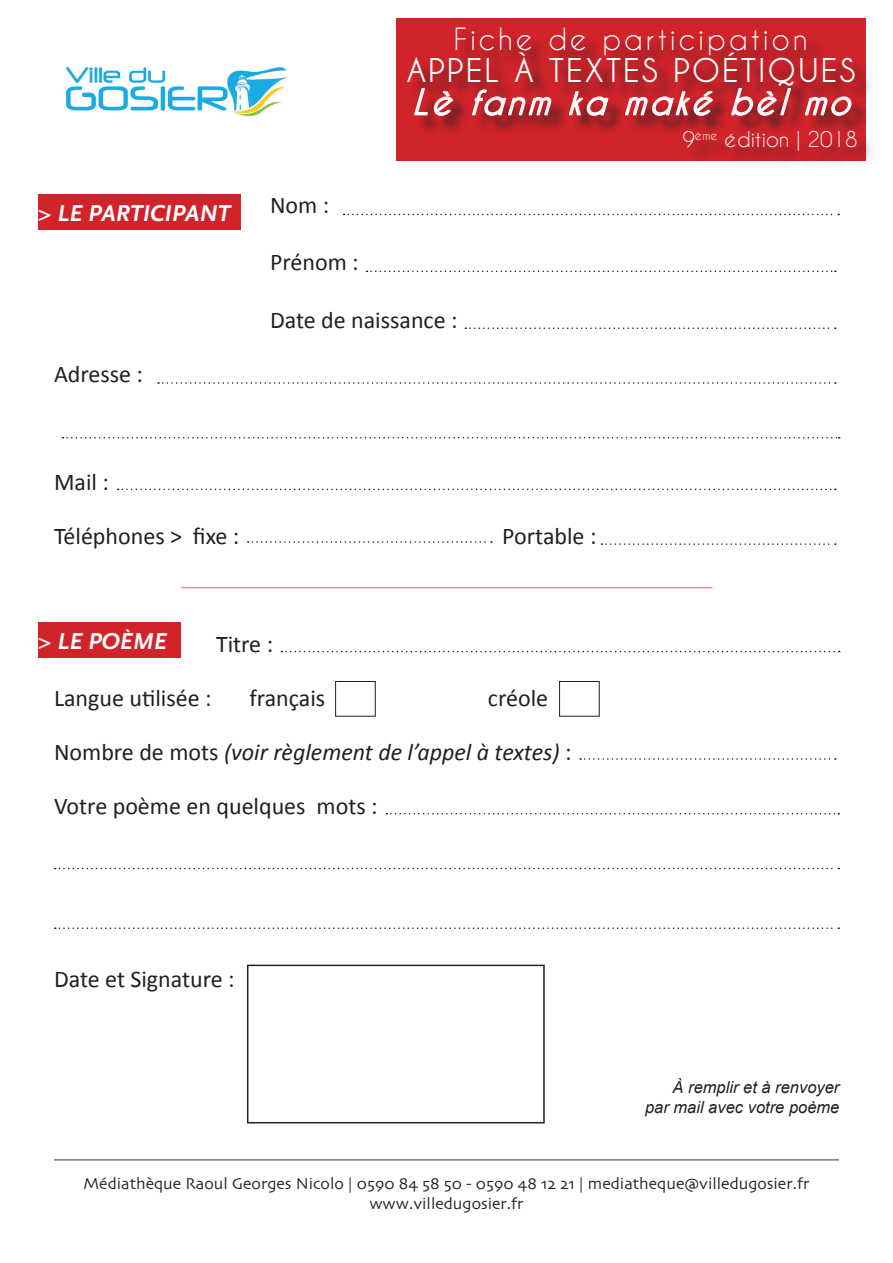
<style>
.page{position:relative;width:893px;height:1263px;background:#fff}
.page>*{position:absolute;margin:0;border:0;box-sizing:border-box;transform-origin:0 0}
.t1{font:italic 700 35.4px "Caviar Dreams";color:#fff}
.t2{font:700 32.4px "Caviar Dreams";letter-spacing:.06em;color:#fff}
.t3{font:28.65px "Caviar Dreams";letter-spacing:.1em;color:#fff}
.t4{font:24px "Calibri";color:#231f20}
.t5{font:italic 24px "Calibri";color:#231f20}
.t6{font:italic 700 24px "Scala Sans Pro";color:#fff}
.t7{font:20.55px "Caviar Dreams";color:#fff}
.t8{font:16.5px/19.8px "Skia";color:#231f20;text-align:center}
.t9{font:italic 16.5px/19.8px "Arial";color:#231f20;text-align:right}
.s1{font-style:normal}
</style>
<div class="page">
<img style="left:65px;top:66px;width:222px;height:51px">
<div style="left:335px;top:681px;width:41px;height:35px;border:1px solid #231f20"></div>
<div style="left:559px;top:681px;width:41px;height:35px;border:1px solid #231f20"></div>
<hr style="left:54px;top:1159px;width:785px;height:1px;background:#231f20">
<svg style="left:344px;top:214px;width:495px;height:1px"></svg>
<svg style="left:366px;top:271px;width:470px;height:1px"></svg>
<svg style="left:465px;top:327px;width:371px;height:2px"></svg>
<svg style="left:248px;top:541px;width:244px;height:2px"></svg>
<svg style="left:601px;top:543px;width:235px;height:2px"></svg>
<svg style="left:580px;top:758px;width:256px;height:2px"></svg>
<svg style="left:281px;top:651px;width:559px;height:1px"></svg>
<svg style="left:386px;top:813px;width:453px;height:1px"></svg>
<svg style="left:55px;top:868px;width:784px;height:1px"></svg>
<svg style="left:55px;top:927px;width:784px;height:2px"></svg>
<svg style="left:158px;top:382px;width:678px;height:2px"></svg>
<svg style="left:62px;top:437px;width:778px;height:1px"></svg>
<svg style="left:118px;top:489px;width:718px;height:1px"></svg>
<div style="left:396px;top:18px;width:469px;height:142px;background:#d1232a"></div>
<div style="left:411px;top:30px;width:464px;height:139px;background:#231f20;opacity:.75"></div>
<svg style="left:413px;top:87px;width:41px;height:29px"></svg>
<svg style="left:471px;top:89px;width:81px;height:27px"></svg>
<svg style="left:568px;top:91px;width:41px;height:25px"></svg>
<svg style="left:624px;top:90px;width:92px;height:26px"></svg>
<svg style="left:730px;top:87px;width:62px;height:29px"></svg>
<svg style="left:804px;top:96px;width:49px;height:20px"></svg>
<hr style="left:181px;top:587px;width:531px;height:1px;background:#d1232a">
<div style="left:247px;top:965px;width:298px;height:158px;border:2px solid #231f20"></div>
<div style="left:38px;top:195px;width:203px;height:35px;background:#d1232a"></div>
<div style="left:38px;top:622px;width:143px;height:36px;background:#d1232a"></div>
<p class="t6" style="left:38px;top:199px;width:194px">&gt; LE PARTICIPANT</p>
<p class="t4" style="left:54px;top:359px;width:91px">Adresse :</p>
<p class="t4" style="left:270px;top:189px;width:61px">Nom :</p>
<p class="t4" style="left:270px;top:247px;width:90px">Prénom :</p>
<p class="t3" style="left:454px;top:23px;width:355px">Fiche de participation</p>
<h2 class="t2" style="left:406px;top:52px;width:451px">APPEL À TEXTES POÉTIQUES</h2>
<h1 class="t1" style="left:412px;top:82px;width:450px">Lè fanm ka maké bèl mo</h1>
<p class="t7" style="left:682px;top:128px;width:177px">9<sup>ème</sup> édition | 2018</p>
<p class="t4" style="left:270px;top:305px;width:189px">Date de naissance :</p>
<p class="t4" style="left:54px;top:467px;width:56px">Mail :</p>
<p class="t4" style="left:54px;top:521px;width:187px">Téléphones &gt; fixe :</p>
<p class="t4" style="left:502px;top:521px;width:96px">Portable :</p>
<p class="t6" style="left:38px;top:627px;width:130px">&gt; LE POÈME</p>
<p class="t4" style="left:216px;top:629px;width:59px">Titre :</p>
<p class="t4" style="left:54px;top:683px;width:159px">Langue utilisée :</p>
<p class="t4" style="left:250px;top:683px;width:77px">français</p>
<p class="t4" style="left:488px;top:683px;width:62px">créole</p>
<p class="t5" style="left:54px;top:735px;width:519px"><span class="s1">Nombre de mots</span> (voir règlement de l’appel à textes) <span class="s1">:</span></p>
<p class="t4" style="left:54px;top:791px;width:325px">Votre poème en quelques mots :</p>
<p class="t4" style="left:54px;top:963px;width:182px">Date et Signature :</p>
<p class="t9" style="left:645px;top:1077px;width:196px">À remplir et à renvoyer par mail avec votre poème</p>
<p class="t8" style="left:84px;top:1174px;width:727px">Médiathèque Raoul Georges Nicolo | 0590 84 58 50 - 0590 48 12 21 | mediatheque@villedugosier.fr www.villedugosier.fr</p>
</div>
